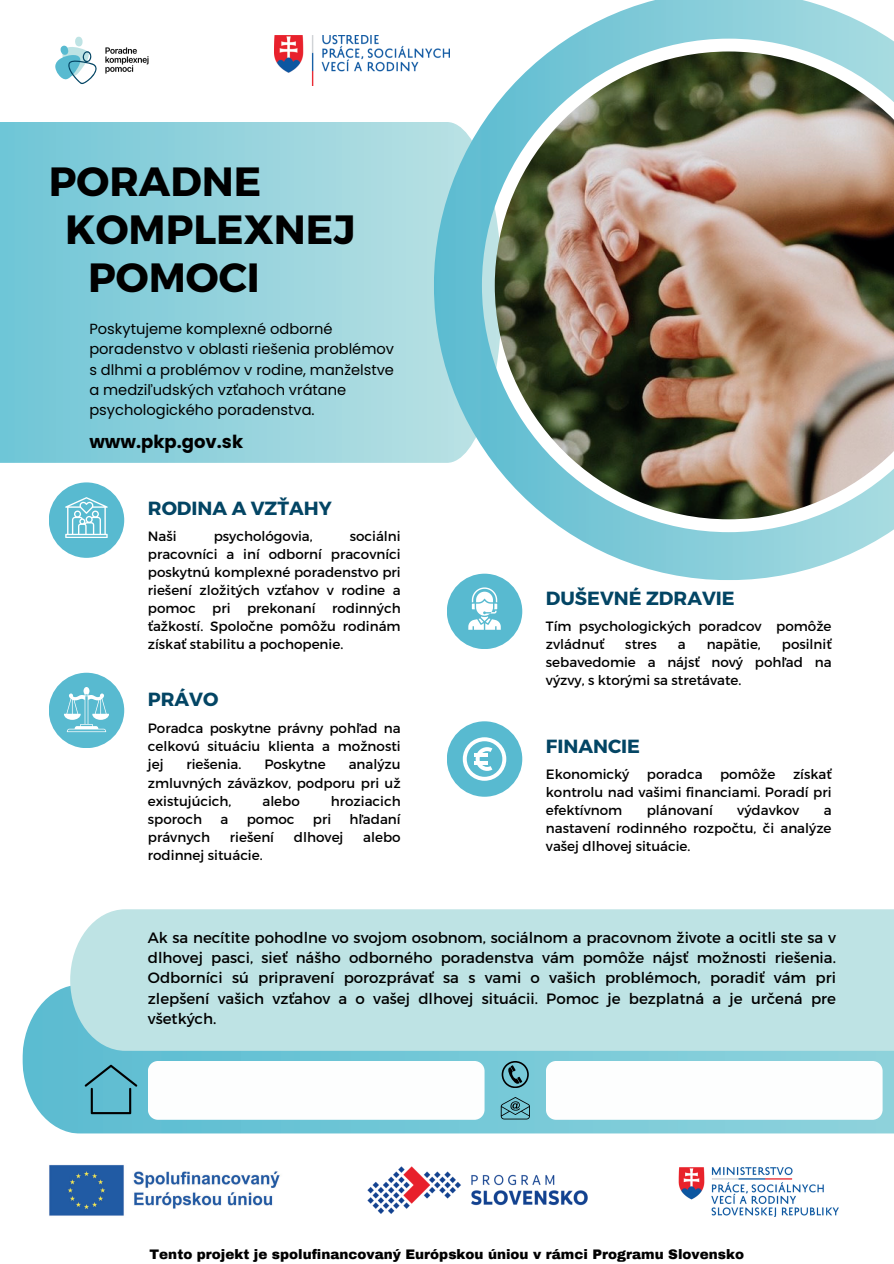
<style>
.page{position:relative;width:894px;height:1264px;background:#fff}
.page>*{position:absolute;margin:0;border:0;box-sizing:border-box;transform-origin:0 0}
.t1{font:700 40.8px "Montserrat";color:#000}
.t2{font:700 19.05px "Montserrat";color:#034564}
.t3{font:700 18px "Poppins";color:#000}
.t4{font:15px/20.2px "Montserrat";color:#000;text-align:justify}
.t5{font:14.7px/20.2px "Poppins";color:#000}
.t6{font:13.5px/18px "Montserrat";color:#000;text-align:justify}
.t7{font:900 13.5px "Archivo";color:#000}
</style>
<div class="page">
<img style="left:434px;top:0;width:459px;height:580px">
<div style="left:49px;top:482px;width:75px;height:76px;background:#58bad0;border-radius:50%"></div>
<div style="left:446px;top:721px;width:76px;height:75px;background:#58bad0;border-radius:50%"></div>
<div style="left:49px;top:672px;width:75px;height:76px;background:#58bad0;border-radius:50%"></div>
<div style="left:446px;top:573px;width:76px;height:76px;background:#58bad0;border-radius:50%"></div>
<svg style="left:468px;top:587px;width:32px;height:42px"></svg>
<svg style="left:65px;top:497px;width:43px;height:40px"></svg>
<svg style="left:64px;top:687px;width:45px;height:45px"></svg>
<svg style="left:462px;top:737px;width:44px;height:43px"></svg>
<hr style="left:473px;top:761px;width:14px;height:4px;background:#fff">
<hr style="left:473px;top:753px;width:14px;height:4px;background:#fff">
<img style="left:22px;top:986px;width:871px;height:147px">
<div style="left:70px;top:909px;width:823px;height:141px;background:#bee3e4"></div>
<svg style="left:501px;top:1060px;width:27px;height:27px"></svg>
<svg style="left:500px;top:1096px;width:30px;height:23px"></svg>
<svg style="left:55px;top:36px;width:42px;height:48px"></svg>
<img style="left:105px;top:47px;width:44px;height:27px">
<svg style="left:85px;top:1064px;width:52px;height:50px;background:#54a6b8"></svg>
<div style="left:148px;top:1060px;width:336px;height:59px;background:#fdfefe;border-radius:10px"></div>
<div style="left:545px;top:1060px;width:337px;height:59px;background:#fdfefe;border-radius:10px"></div>
<img style="left:367px;top:1166px;width:221px;height:48px">
<img style="left:678px;top:1167px;width:161px;height:49px">
<img style="left:274px;top:35px;width:176px;height:51px">
<img style="left:49px;top:1165px;width:231px;height:51px">
<h1 class="t1" style="left:49px;top:156px;width:214px">PORADNE</h1>
<h1 class="t1" style="left:65px;top:204px;width:291px">KOMPLEXNEJ</h1>
<h1 class="t1" style="left:88px;top:252px;width:173px">POMOCI</h1>
<p class="t5" style="left:89px;top:319px;width:306px">Poskytujeme komplexné odborné poradenstvo v oblasti riešenia problémov s dlhmi a problémov v rodine, manželstve a medziľudských vzťahoch vrátane psychologického poradenstva.</p>
<h3 class="t3" style="left:89px;top:431px;width:155px">www.pkp.gov.sk</h3>
<h2 class="t2" style="left:148px;top:496px;width:185px">RODINA A VZŤAHY</h2>
<p class="t6" style="left:148px;top:527px;width:30px">Naši</p>
<p class="t6" style="left:214px;top:527px;width:100px">psychológovia,</p>
<p class="t6" style="left:148px;top:527px;width:254px;text-indent:202px">sociálni pracovníci a iní odborní pracovníci poskytnú komplexné poradenstvo pri riešení zložitých vzťahov v rodine a pomoc pri prekonaní rodinných ťažkostí. Spoločne pomôžu rodinám získať stabilitu a pochopenie.</p>
<h2 class="t2" style="left:148px;top:687px;width:72px">PRÁVO</h2>
<p class="t6" style="left:148px;top:719px;width:254px">Poradca poskytne právny pohľad na celkovú situáciu klienta a možnosti jej</p>
<p class="t6" style="left:148px;top:755px;width:254px;text-indent:201px">analýzu zmluvných záväzkov, podporu pri už existujúcich,</p>
<p class="t6" style="left:186px;top:755px;width:57px">riešenia.</p>
<p class="t6" style="left:264px;top:755px;width:63px">Poskytne</p>
<p class="t6" style="left:262px;top:791px;width:39px">alebo</p>
<p class="t6" style="left:331px;top:791px;width:71px">hroziacich</p>
<p class="t6" style="left:148px;top:809px;width:56px">sporoch</p>
<p class="t6" style="left:220px;top:809px;width:9px">a</p>
<p class="t6" style="left:247px;top:809px;width:49px">pomoc</p>
<p class="t6" style="left:313px;top:809px;width:20px">pri</p>
<p class="t6" style="left:349px;top:809px;width:53px">hľadaní</p>
<p class="t6" style="left:148px;top:827px;width:64px">právnych</p>
<p class="t6" style="left:230px;top:827px;width:46px">riešení</p>
<p class="t6" style="left:294px;top:827px;width:51px">dlhovej</p>
<p class="t6" style="left:363px;top:827px;width:39px">alebo</p>
<p class="t6" style="left:148px;top:845px;width:116px">rodinnej situácie.</p>
<h2 class="t2" style="left:545px;top:586px;width:190px">DUŠEVNÉ ZDRAVIE</h2>
<p class="t6" style="left:545px;top:617px;width:287px">Tím psychologických poradcov pomôže zvládnuť</p>
<p class="t6" style="left:545px;top:635px;width:287px;text-indent:236px">posilniť sebavedomie a nájsť nový pohľad na výzvy, s ktorými sa stretávate.</p>
<p class="t6" style="left:625px;top:635px;width:33px">stres</p>
<p class="t6" style="left:677px;top:635px;width:9px">a</p>
<p class="t6" style="left:706px;top:635px;width:56px">napätie,</p>
<h2 class="t2" style="left:545px;top:734px;width:96px">FINANCIE</h2>
<p class="t6" style="left:545px;top:765px;width:85px">Ekonomický</p>
<p class="t6" style="left:646px;top:765px;width:57px">poradca</p>
<p class="t6" style="left:720px;top:765px;width:57px">pomôže</p>
<p class="t6" style="left:545px;top:765px;width:287px;text-indent:247px">získať kontrolu nad vašimi financiami. Poradí pri efektívnom</p>
<p class="t6" style="left:646px;top:801px;width:68px">plánovaní</p>
<p class="t6" style="left:737px;top:801px;width:64px">výdavkov</p>
<p class="t6" style="left:545px;top:801px;width:287px;text-indent:278px">a nastavení rodinného rozpočtu, či analýze vašej dlhovej situácie.</p>
<p class="t4" style="left:148px;top:927px;width:689px">Ak sa necítite pohodlne vo svojom osobnom, sociálnom a pracovnom živote a ocitli ste sa v dlhovej pasci, sieť nášho odborného poradenstva vám pomôže nájsť možnosti riešenia.<br>Odborníci sú pripravení porozprávať sa s vami o vašich problémoch, poradiť vám pri zlepšení vašich vzťahov a o vašej dlhovej situácii. Pomoc je bezplatná a je určená pre všetkých.</p>
<p class="t7" style="left:149px;top:1246px;width:596px">Tento projekt je spolufinancovaný Európskou úniou v rámci Programu Slovensko</p>
</div>
